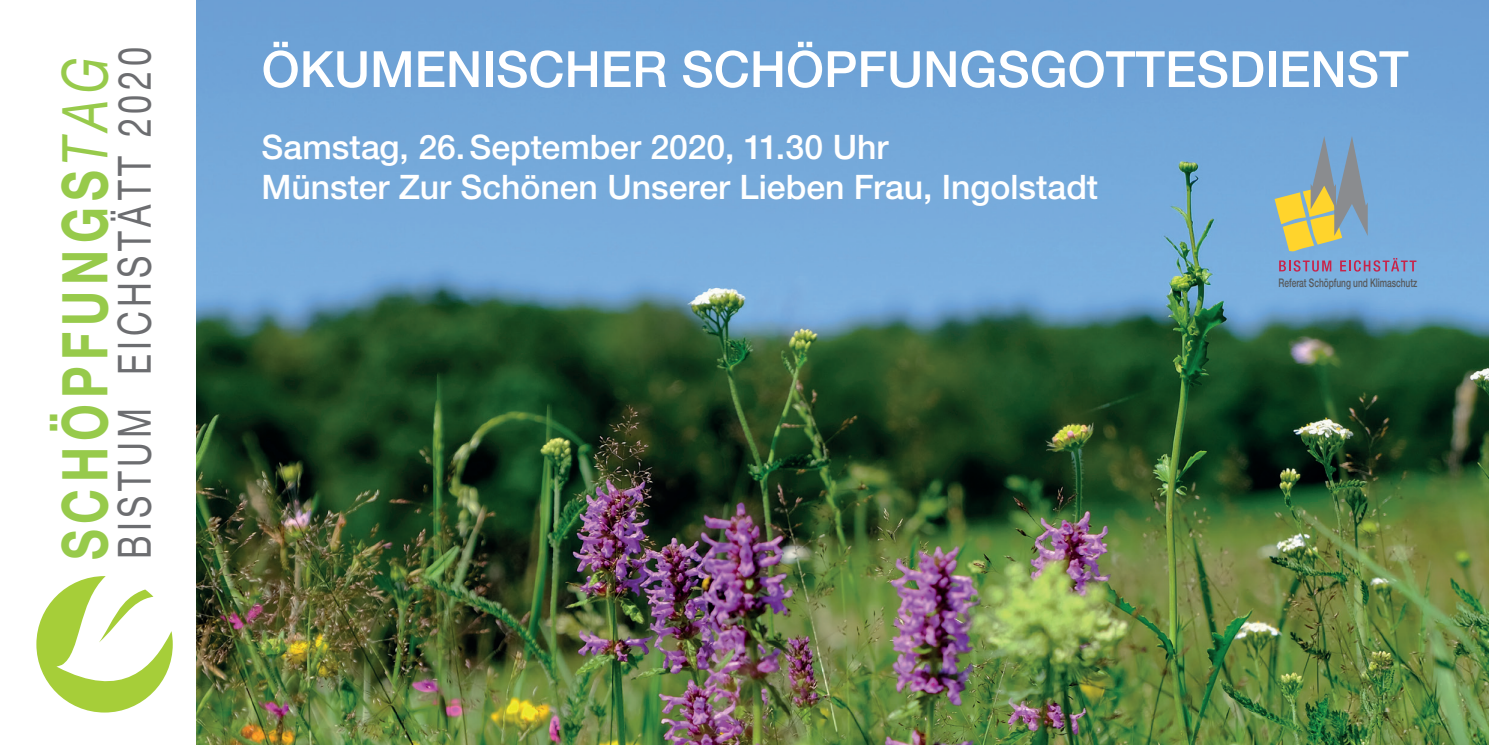
<style>
.page{position:relative;width:1489px;height:745px;background:#fff}
.page>*{position:absolute;margin:0;border:0;box-sizing:border-box;transform-origin:0 0}
.t1{font:700 63px "Helvetica Neue LT";letter-spacing:.13em;color:#97ca4b;scale:.75 1}
.t2{font:500 50px "Helvetica Neue LT";color:#fff}
.t3{font:45.75px "Helvetica Neue LT";letter-spacing:.13em;color:#6c6d70;scale:.75 1}
.t4{font:500 33.75px/40px "Helvetica Neue LT";color:#fff}
.t5{font:500 12px "Helvetica Neue LT";letter-spacing:-.005em;color:#57585a;scale:.71 1}
.s1{font-weight:400;font-style:italic}
</style>
<div class="page">
<img style="left:197px;top:0;width:1291px;height:744px">
<svg style="left:36px;top:576px;width:137px;height:136px"></svg>
<svg style="left:1274px;top:136px;width:93px;height:115px;background:#98aca2"></svg>
<svg style="left:1278px;top:260px;width:53px;height:11px"></svg>
<svg style="left:1339px;top:258px;width:77px;height:13px"></svg>
<h1 class="t1" style="left:46px;top:560px;width:671px;rotate:-90deg">SCHÖPFUNGS<span class="s1">TAG</span></h1>
<h3 class="t3" style="left:107px;top:559px;width:683px;rotate:-90deg">BISTUM EICHSTÄTT 2020</h3>
<h2 class="t2" style="left:261px;top:39px;width:1148px">ÖKUMENISCHER SCHÖPFUNGSGOTTESDIENST</h2>
<p class="t4" style="left:261px;top:127px;width:838px">Samstag, 26.September 2020, 11.30 Uhr<br>Münster Zur Schönen Unserer Lieben Frau, Ingolstadt</p>
<p class="t5" style="left:1278px;top:275px;width:197px">Referat Schöpfung und Klimaschutz</p>
</div>
